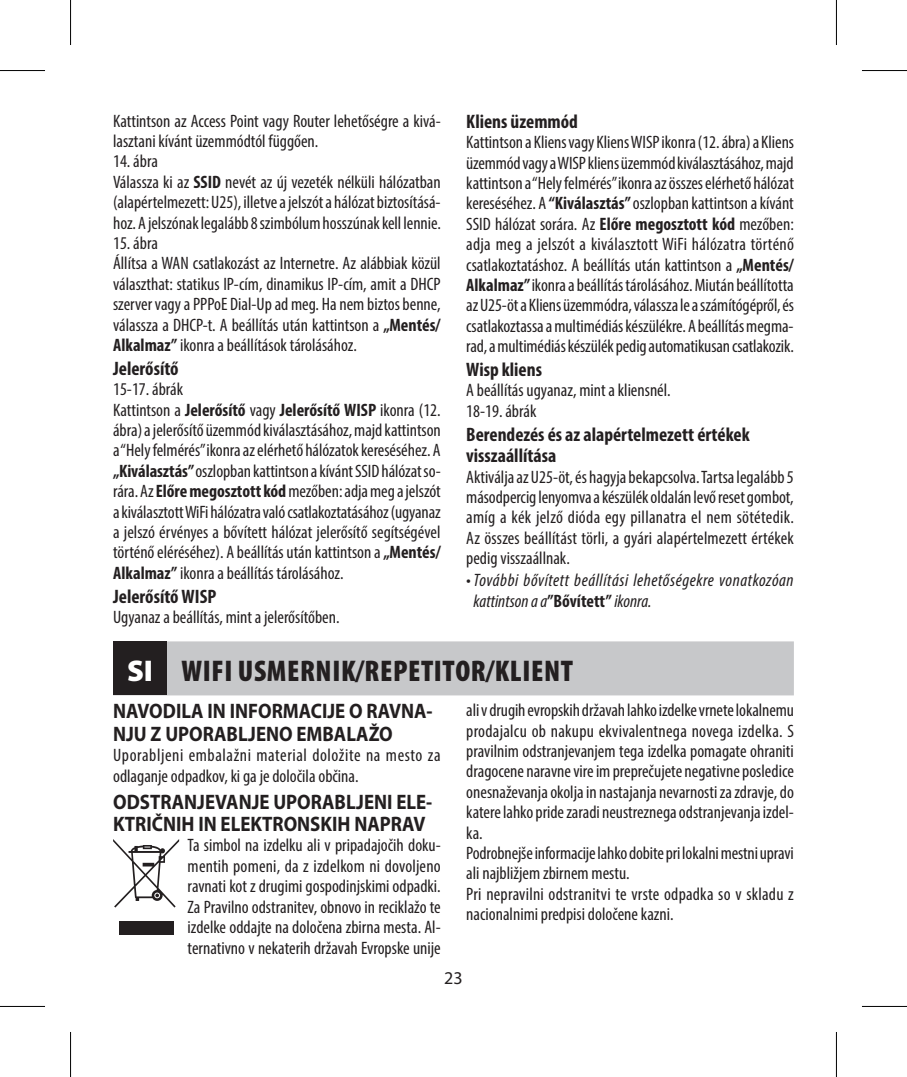
<style>
.page{position:relative;width:907px;height:1077px;background:#fff}
.page>*{position:absolute;margin:0;border:0;box-sizing:border-box;transform-origin:0 0}
.t1{font:900 condensed 30px "Myriad Pro";letter-spacing:.02em;color:#231f20}
.t2{font:700 21px/22.5px "Myriad Pro";color:#231f20;scale:.9 1}
.t3{font:700 condensed 19.5px/21.6px "Myriad Pro";color:#231f20}
.t4{font:condensed 18px/20.4px "Myriad Pro";color:#231f20}
.t5{font:condensed 18px/20.4px "Myriad Pro";letter-spacing:.025em;color:#231f20}
.t6{font:italic condensed 18px/21.6px "Myriad Pro";letter-spacing:.03em;color:#231f20}
.t7{font:18px "Myriad Pro";color:#231f20}
.s1{font-weight:700}
.s2{font-weight:700;font-style:normal}
.s3{font-stretch:normal;color:#fff}
</style>
<div class="page">
<div style="left:113px;top:641px;width:680px;height:54px;background:#c7c8ca"></div>
<div style="left:113px;top:641px;width:54px;height:54px;background:#231f20"></div>
<svg style="left:113px;top:839px;width:66px;height:68px"></svg>
<div style="left:119px;top:921px;width:54px;height:13px;background:#231f20"></div>
<svg style="left:0;top:1006px;width:45px;height:1px"></svg>
<svg style="left:862px;top:1006px;width:44px;height:1px"></svg>
<svg style="left:836px;top:0;width:1px;height:45px"></svg>
<svg style="left:836px;top:1032px;width:1px;height:44px"></svg>
<hr style="left:0;top:70px;width:45px;height:1px;background:#000">
<hr style="left:861px;top:70px;width:45px;height:1px;background:#000">
<hr style="left:0;top:1005px;width:45px;height:1px;background:#000">
<hr style="left:861px;top:1005px;width:45px;height:1px;background:#000">
<hr style="left:70px;top:0;width:1px;height:45px;background:#000">
<hr style="left:70px;top:1031px;width:1px;height:45px;background:#000">
<hr style="left:835px;top:0;width:1px;height:45px;background:#000">
<hr style="left:835px;top:1031px;width:1px;height:45px;background:#000">
<p class="t4" style="left:113px;top:110px;width:329px">Kattintson az Access Point vagy Router lehetőségre a kivá&shy;lasztani kívánt üzemmódtól függően.</p>
<p class="t4" style="left:113px;top:151px;width:329px">14. ábra<br>Válassza ki az <span class="s1">SSID</span> nevét az új vezeték nélküli hálózatban (alapértelmezett: U25), illetve a jelszót a hálózat biztosításá&shy;hoz. A jelszónak legalább 8 szimbólum hosszúnak kell lennie.</p>
<p class="t4" style="left:113px;top:233px;width:329px">15. ábra<br>Állítsa a WAN csatlakozást az Internetre. Az alábbiak közül választhat: statikus IP-cím, dinamikus IP-cím, amit a DHCP szerver vagy a PPPoE Dial-Up ad meg. Ha nem biztos benne, válassza a DHCP-t. A beállítás után kattintson a <span class="s1">„Mentés/ Alkalmaz”</span> ikonra a beállítások tárolásához.</p>
<p class="t3" style="left:113px;top:357px;width:67px">Jelerősítő</p>
<p class="t4" style="left:113px;top:379px;width:329px">15-17. ábrák<br>Kattintson a <span class="s1">Jelerősítő</span> vagy <span class="s1">Jelerősítő WISP</span> ikonra (12. ábra) a jelerősítő üzemmód kiválasztásához, majd kattintson a “Hely felmérés” ikonra az elérhető hálózatok kereséséhez. A <span class="s1">„Kiválasztás”</span> oszlopban kattintson a kívánt SSID hálózat so&shy;rára. Az <span class="s1">Előre megosztott kód</span> mezőben: adja meg a jelszót a kiválasztott WiFi hálózatra való csatlakoztatásához (ugyanaz a jelszó érvényes a bővített hálózat jelerősítő segítségével történő eléréséhez). A beállítás után kattintson a <span class="s1">„Mentés/ Alkalmaz”</span> ikonra a beállítás tárolásához.</p>
<p class="t3" style="left:113px;top:585px;width:105px">Jelerősítő WISP</p>
<p class="t4" style="left:113px;top:606px;width:228px">Ugyanaz a beállítás, mint a jelerősítőben.</p>
<p class="t3" style="left:466px;top:110px;width:113px">Kliens üzemmód</p>
<p class="t4" style="left:466px;top:132px;width:329px;text-align:justify">Kattintson a Kliens vagy Kliens WISP ikonra (12. ábra) a Kliens üzemmód vagy a WISP kliens üzemmód kiválasztásához, majd kattintson a “Hely felmérés” ikonra az összes elérhető hálózat kereséséhez. A <span class="s1">“Kiválasztás”</span> oszlopban kattintson a kívánt SSID hálózat sorára. Az <span class="s1">Előre megosztott kód</span> mezőben: adja meg a jelszót a kiválasztott WiFi hálózatra történő csatlakoztatáshoz. A beállítás után kattintson a <span class="s1">„Mentés/ Alkalmaz”</span> ikonra a beállítás tárolásához. Miután beállította az U25-öt a Kliens üzemmódra, válassza le a számítógépről, és csatlakoztassa a multimédiás készülékre. A beállítás megma&shy;rad, a multimédiás készülék pedig automatikusan csatlakozik.</p>
<p class="t3" style="left:466px;top:358px;width:77px">Wisp kliens</p>
<p class="t4" style="left:466px;top:380px;width:206px">A beállítás ugyanaz, mint a kliensnél.<br>18-19. ábrák</p>
<p class="t3" style="left:466px;top:423px;width:285px">Berendezés és az alapértelmezett értékek visszaállítása</p>
<p class="t4" style="left:466px;top:466px;width:329px;text-align:justify">Aktiválja az U25-öt, és hagyja bekapcsolva. Tartsa legalább 5 másodpercig lenyomva a készülék oldalán levő reset gombot, amíg a kék jelző dióda egy pillanatra el nem sötétedik.<br>Az összes beállítást törli, a gyári alapértelmezett értékek pedig visszaállnak.</p>
<p class="t6" style="left:473px;top:569px;width:321px;text-indent:-7px">• További bővített beállítási lehetőségekre vonatkozóan kattintson a a<span class="s2">”Bővített”</span> ikonra.</p>
<h1 class="t1" style="left:127px;top:654px;width:447px"><span class="s3">SI</span> WIFI USMERNIK/REPETITOR/KLIENT</h1>
<p class="t2" style="left:113px;top:699px;width:356px">NAVODILA IN INFORMACIJE O RAVNA-<br>NJU Z UPORABLJENO EMBALAŽO</p>
<p class="t5" style="left:113px;top:745px;width:329px">Uporabljeni embalažni material doložite na mesto za odlaganje odpadkov, ki ga je določila občina.</p>
<p class="t2" style="left:113px;top:789px;width:356px">ODSTRANJEVANJE UPORABLJENI ELE-<br>KTRIČNIH IN ELEKTRONSKIH NAPRAV</p>
<p class="t4" style="left:188px;top:835px;width:254px;text-align:justify">Ta simbol na izdelku ali v pripadajočih doku&shy;mentih pomeni, da z izdelkom ni dovoljeno ravnati kot z drugimi gospodinjskimi odpadki.<br>Za Pravilno odstranitev, obnovo in reciklažo te izdelke oddajte na določena zbirna mesta. Al&shy;ternativno v nekaterih državah Evropske unije</p>
<p class="t4" style="left:466px;top:699px;width:329px">ali v drugih evropskih državah lahko izdelke vrnete lokalnemu prodajalcu ob nakupu ekvivalentnega novega izdelka. S pravilnim odstranjevanjem tega izdelka pomagate ohraniti dragocene naravne vire im preprečujete negativne posledice onesnaževanja okolja in nastajanja nevarnosti za zdravje, do katere lahko pride zaradi neustreznega odstranjevanja izdel&shy;ka.<br>Podrobnejše informacije lahko dobite pri lokalni mestni upravi ali najbližjem zbirnem mestu.<br>Pri nepravilni odstranitvi te vrste odpadka so v skladu z nacionalnimi predpisi določene kazni.</p>
<p class="t7" style="left:444px;top:967px;width:20px">23</p>
</div>
